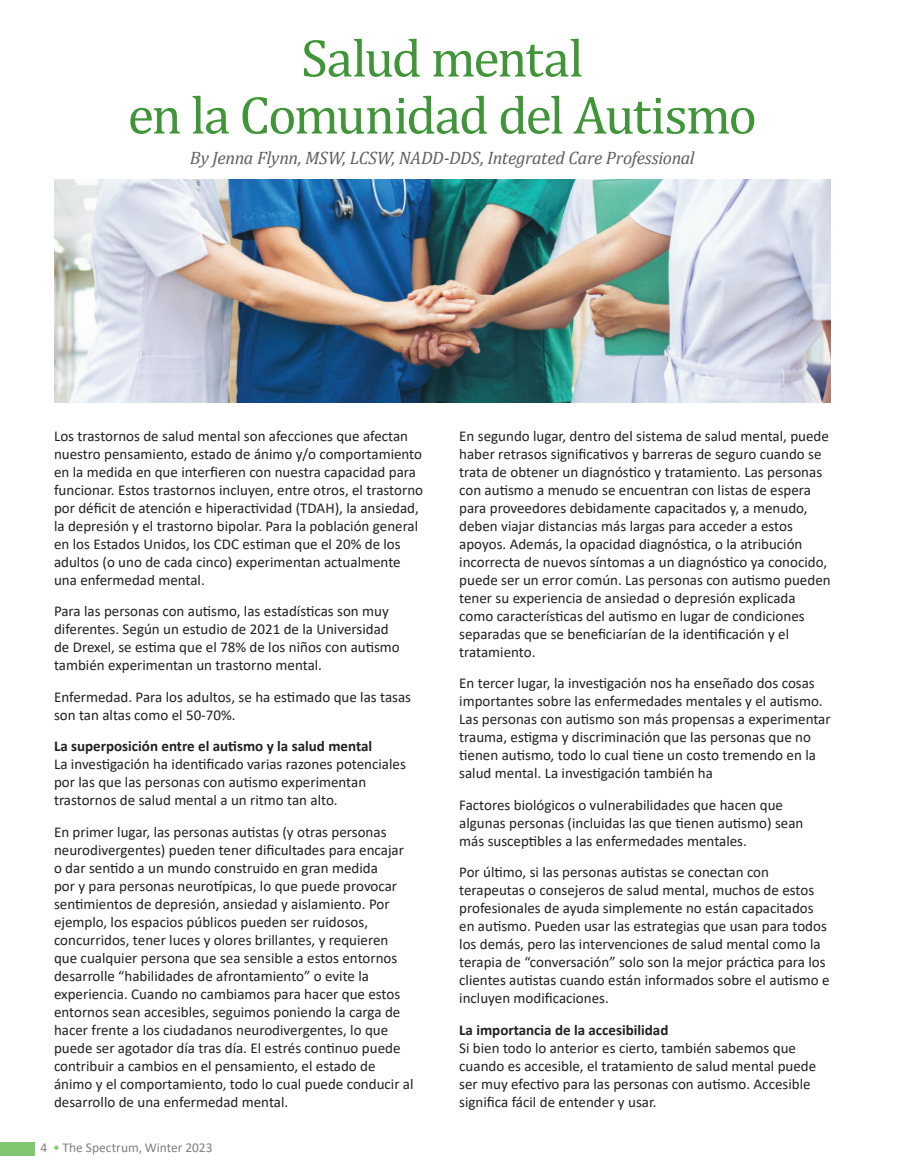
<style>
.page{position:relative;width:905px;height:1175px;background:#fff}
.page>*{position:absolute;margin:0;border:0;box-sizing:border-box;transform-origin:0 0}
.t1{font:54px/57px "Cambria";letter-spacing:-.04em;color:#3f9537;text-align:center}
.t2{font:italic 18px "Cambria";letter-spacing:-.02em;color:#5f6062}
.t3{font:15px/18px "Calibri";color:#231f20}
.t4{font:13.5px "Calibri";letter-spacing:-.005em;color:#817f83}
.s1{font-weight:700}
.s2{color:#81c670}
</style>
<div class="page">
<div style="left:0;top:1142px;width:35px;height:13px;background:#81c670"></div>
<img style="left:54px;top:180px;width:776px;height:222px">
<p class="t1" style="left:128px;top:29px;width:631px">Salud mental<br>en la Comunidad del Autismo</p>
<p class="t2" style="left:190px;top:145px;width:506px">By Jenna Flynn, MSW, LCSW, NADD-DDS, Integrated Care Professional</p>
<p class="t3" style="left:54px;top:426px;width:370px">Los trastornos de salud mental son afecciones que afectan nuestro pensamiento, estado de ánimo y/o comportamiento en la medida en que interfieren con nuestra capacidad para funcionar. Estos trastornos incluyen, entre otros, el trastorno por déficit de atención e hiperactividad (TDAH), la ansiedad, la depresión y el trastorno bipolar. Para la población general en los Estados Unidos, los CDC estiman que el 20% de los adultos (o uno de cada cinco) experimentan actualmente una enfermedad mental.</p>
<p class="t3" style="left:54px;top:602px;width:347px">Para las personas con autismo, las estadísticas son muy diferentes. Según un estudio de 2021 de la Universidad de Drexel, se estima que el 78% de los niños con autismo también experimentan un trastorno mental.</p>
<p class="t3" style="left:54px;top:687px;width:358px">Enfermedad. Para los adultos, se ha estimado que las tasas son tan altas como el 50-70%.</p>
<p class="t3" style="left:54px;top:737px;width:353px"><span class="s1">La superposición entre el autismo y la salud mental<br></span>La investigación ha identificado varias razones potenciales por las que las personas con autismo experimentan trastornos de salud mental a un ritmo tan alto.</p>
<p class="t3" style="left:54px;top:822px;width:361px">En primer lugar, las personas autistas (y otras personas neurodivergentes) pueden tener dificultades para encajar o dar sentido a un mundo construido en gran medida<br>por y para personas neurotípicas, lo que puede provocar sentimientos de depresión, ansiedad y aislamiento. Por ejemplo, los espacios públicos pueden ser ruidosos, concurridos, tener luces y olores brillantes, y requieren que cualquier persona que sea sensible a estos entornos desarrolle “habilidades de afrontamiento” o evite la experiencia. Cuando no cambiamos para hacer que estos entornos sean accesibles, seguimos poniendo la carga de hacer frente a los ciudadanos neurodivergentes, lo que puede ser agotador día tras día. El estrés continuo puede contribuir a cambios en el pensamiento, el estado de ánimo y el comportamiento, todo lo cual puede conducir al desarrollo de una enfermedad mental.</p>
<p class="t4" style="left:40px;top:1138px;width:173px">4 <span class="s2">•</span> The Spectrum, Winter 2023</p>
<p class="t3" style="left:459px;top:426px;width:373px">En segundo lugar, dentro del sistema de salud mental, puede haber retrasos significativos y barreras de seguro cuando se trata de obtener un diagnóstico y tratamiento. Las personas con autismo a menudo se encuentran con listas de espera para proveedores debidamente capacitados y, a menudo, deben viajar distancias más largas para acceder a estos apoyos. Además, la opacidad diagnóstica, o la atribución incorrecta de nuevos síntomas a un diagnóstico ya conocido, puede ser un error común. Las personas con autismo pueden tener su experiencia de ansiedad o depresión explicada como características del autismo en lugar de condiciones separadas que se beneficiarían de la identificación y el tratamiento.</p>
<p class="t3" style="left:459px;top:674px;width:373px">En tercer lugar, la investigación nos ha enseñado dos cosas importantes sobre las enfermedades mentales y el autismo.<br>Las personas con autismo son más propensas a experimentar trauma, estigma y discriminación que las personas que no tienen autismo, todo lo cual tiene un costo tremendo en la salud mental. La investigación también ha</p>
<p class="t3" style="left:459px;top:795px;width:345px">Factores biológicos o vulnerabilidades que hacen que algunas personas (incluidas las que tienen autismo) sean más susceptibles a las enfermedades mentales.</p>
<p class="t3" style="left:459px;top:863px;width:372px">Por último, si las personas autistas se conectan con terapeutas o consejeros de salud mental, muchos de estos profesionales de ayuda simplemente no están capacitados en autismo. Pueden usar las estrategias que usan para todos los demás, pero las intervenciones de salud mental como la terapia de “conversación” solo son la mejor práctica para los clientes autistas cuando están informados sobre el autismo e incluyen modificaciones.</p>
<p class="t3" style="left:459px;top:1020px;width:358px"><span class="s1">La importancia de la accesibilidad<br></span>Si bien todo lo anterior es cierto, también sabemos que cuando es accesible, el tratamiento de salud mental puede ser muy efectivo para las personas con autismo. Accesible significa fácil de entender y usar.</p>
</div>
